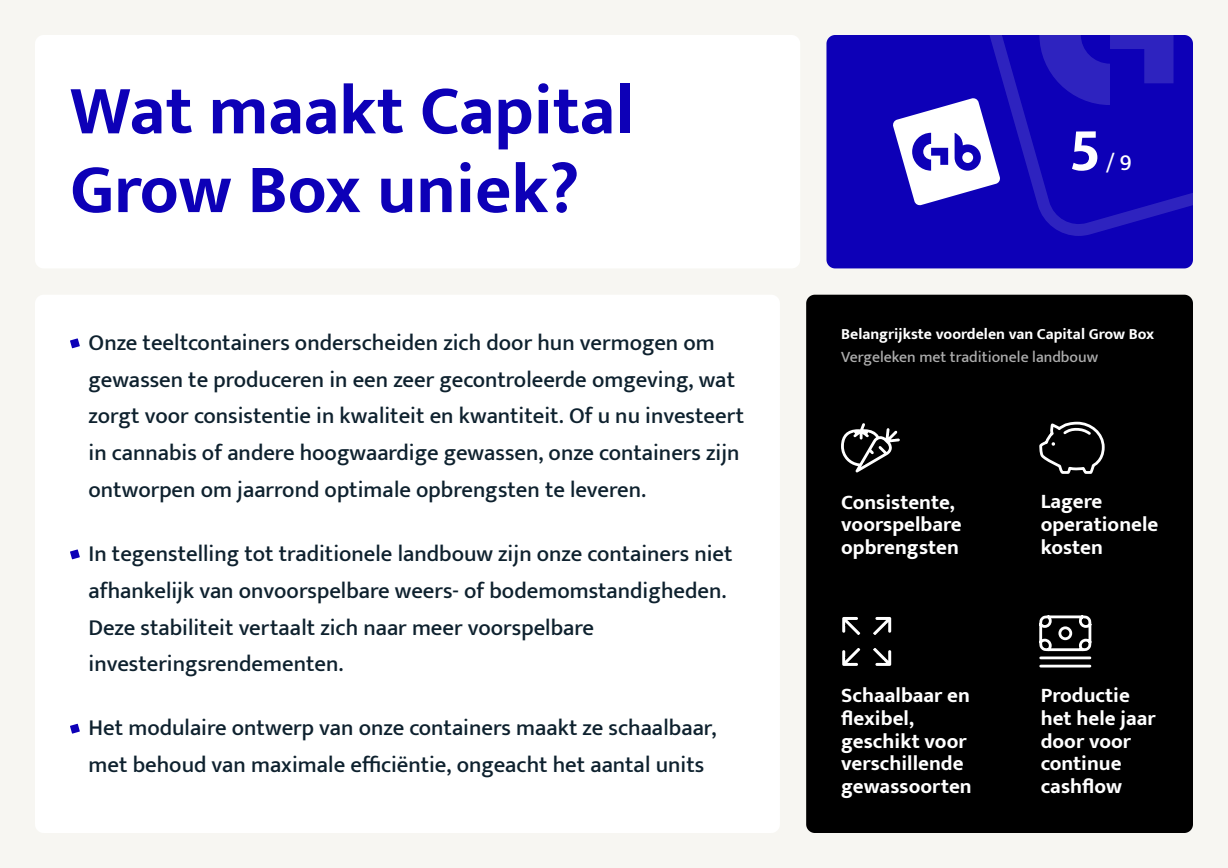
<style>
.page{position:relative;width:1228px;height:868px;background:#f7f6f2}
.page>*{position:absolute;margin:0;border:0;box-sizing:border-box;transform-origin:0 0}
.t1{font:700 70px/78.8px "Mukta";color:#0d00b7}
.t2{font:700 61.25px "Mukta";color:#fff}
.t3{font:500 22.75px/36.8px "Mukta";color:#0e212e}
.t4{font:500 22.75px "Mukta";color:#fff}
.t5{font:700 21px/22.8px "Mukta";color:#fff}
.t6{font:700 15.75px "Mukta";color:#fff}
.t7{font:500 15.75px "Mukta";color:rgb(232 232 232/.75)}
</style>
<div class="page">
<div style="left:35px;top:35px;width:765px;height:233px;background:#fff"></div>
<div style="left:826px;top:35px;width:367px;height:233px;background:#0d00b7"></div>
<div style="left:35px;top:295px;width:745px;height:538px;background:#fff"></div>
<div style="left:806px;top:295px;width:387px;height:538px;background:#000"></div>
<svg style="left:892px;top:98px;width:74px;height:108px"></svg>
<svg style="left:70px;top:338px;width:10px;height:10px"></svg>
<svg style="left:70px;top:549px;width:10px;height:10px"></svg>
<svg style="left:70px;top:724px;width:10px;height:10px"></svg>
<svg style="left:966px;top:35px;width:227px;height:201px;background:#1d11bb"></svg>
<svg style="left:1039px;top:35px;width:134px;height:70px;background:#1e12bb"></svg>
<svg style="left:838px;top:420px;width:65px;height:56px;background:#303030"></svg>
<svg style="left:1038px;top:420px;width:68px;height:55px;background:#2a2a2a"></svg>
<svg style="left:839px;top:614px;width:55px;height:55px;background:#2f2f2f"></svg>
<svg style="left:1037px;top:613px;width:57px;height:56px"></svg>
<h1 class="t1" style="left:70px;top:70px;width:565px">Wat maakt Capital<br>Grow Box uniek?</h1>
<h2 class="t2" style="left:1068px;top:113px;width:34px">5</h2>
<p class="t4" style="left:1106px;top:149px;width:27px">/9</p>
<p class="t3" style="left:89px;top:324px;width:657px">Onze teeltcontainers onderscheiden zich door hun vermogen om gewassen te produceren in een zeer gecontroleerde omgeving, wat zorgt voor consistentie in kwaliteit en kwantiteit. Of u nu investeert in cannabis of andere hoogwaardige gewassen, onze containers zijn ontworpen om jaarrond optimale opbrengsten te leveren.</p>
<p class="t6" style="left:841px;top:324px;width:315px">Belangrijkste voordelen van Capital Grow Box</p>
<p class="t7" style="left:841px;top:347px;width:259px">Vergeleken met traditionele landbouw</p>
<p class="t5" style="left:841px;top:490px;width:122px">Consistente, voorspelbare opbrengsten</p>
<p class="t5" style="left:1041px;top:490px;width:119px">Lagere operationele kosten</p>
<p class="t3" style="left:89px;top:535px;width:645px">In tegenstelling tot traditionele landbouw zijn onze containers niet afhankelijk van onvoorspelbare weers- of bodemomstandigheden.<br>Deze stabiliteit vertaalt zich naar meer voorspelbare investeringsrendementen.</p>
<p class="t3" style="left:89px;top:709px;width:629px">Het modulaire ontwerp van onze containers maakt ze schaalbaar, met behoud van maximale efficiëntie, ongeacht het aantal units</p>
<p class="t5" style="left:841px;top:684px;width:132px">Schaalbaar en flexibel, geschikt voor verschillende gewassoorten</p>
<p class="t5" style="left:1041px;top:684px;width:116px">Productie het hele jaar door voor continue cashflow</p>
</div>
